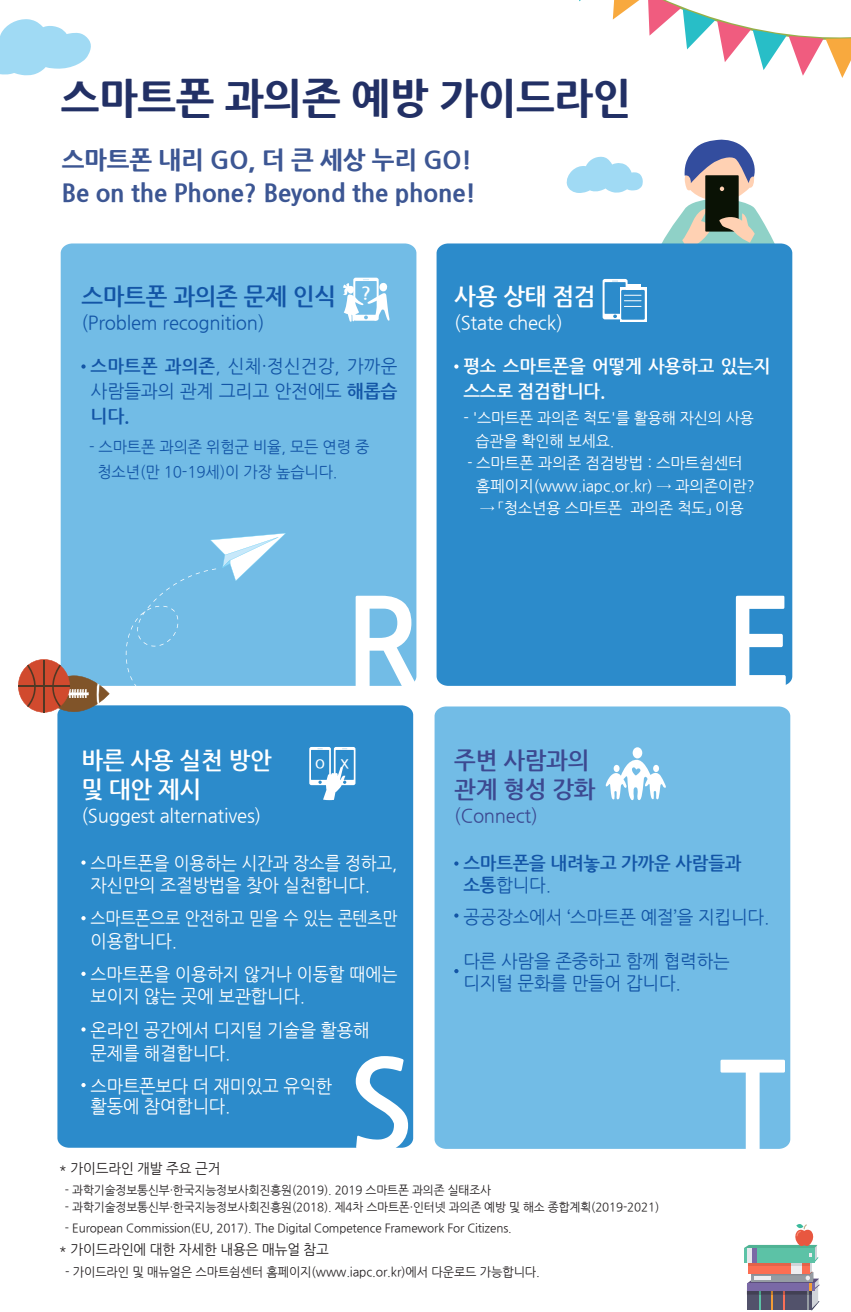
<style>
.page{position:relative;width:851px;height:1312px;background:#fff}
.page>*{position:absolute;margin:0;border:0;box-sizing:border-box;transform-origin:0 0}
.t1{font:700 122.5px "Nanum Gothic";color:#fff}
.t2{font:800 42.5px "Nanum Gothic";letter-spacing:-.01em;color:#223065}
.t3{font:800 25px "Nanum Gothic";letter-spacing:-.01em;color:#3c5693}
.t4{font:700 23.75px "Nanum Gothic";letter-spacing:-.01em;color:#fff}
.t5{font:700 23.75px "Nanum Gothic";letter-spacing:-.01em;color:#3c4991}
.t6{font:700 23.75px "Nanum Gothic";letter-spacing:-.01em;color:#1355a6}
.t7{font:19px "Nanum Gothic";letter-spacing:-.01em;color:#fff}
.t8{font:19px "Nanum Gothic";letter-spacing:-.01em;color:#1355a6}
.t9{font:19px "Nanum Gothic";letter-spacing:-.01em;color:#3c4991}
.t10{font:18.25px/25px "Nanum Gothic";letter-spacing:-.01em;color:#1355a6;text-align:justify}
.t11{font:700 18.25px/25px "Nanum Gothic";letter-spacing:-.005em;color:#fff}
.t12{font:700 18.25px "Nanum Gothic";letter-spacing:-.01em;color:#1355a6}
.t13{font:18px "Nanum Gothic";letter-spacing:-.01em;color:#fff}
.t14{font:18px/22.5px "Nanum Gothic";letter-spacing:-.01em;color:#fff;scale:.94 1}
.t15{font:18px/22.5px "Nanum Gothic";letter-spacing:-.01em;color:#fff;scale:.95 1}
.t16{font:18px/22.5px "Nanum Gothic";letter-spacing:-.01em;color:#fff;scale:.89 1}
.t17{font:700 18px "Nanum Gothic";color:#fff;scale:1.05 1}
.t18{font:15.75px "Nanum Gothic";letter-spacing:-.01em;color:#1355a6}
.t19{font:15.5px "Nanum Gothic";letter-spacing:-.01em;color:#fff}
.t20{font:15.5px "Nanum Gothic";letter-spacing:-.01em;color:#fff;scale:.89 1}
.t21{font:14px "Nanum Gothic";letter-spacing:-.01em;color:#231f20}
.t22{font:12.5px "Nanum Gothic";letter-spacing:-.01em;color:#231f20}
.t23{font:700 12.5px "Nanum Gothic";color:#fff}
.t24{font:12px "Nanum Gothic";letter-spacing:-.01em;color:#231f20}
.s1{font-weight:700}
.s2{font-size:15.5px}
</style>
<div class="page">
<svg style="left:662px;top:139px;width:113px;height:104px"></svg>
<div style="left:61px;top:243px;width:355px;height:442px;background:#72bce6"></div>
<div style="left:57px;top:705px;width:356px;height:442px;background:#2c8bcb"></div>
<div style="left:436px;top:243px;width:356px;height:442px;background:#2c8bcb"></div>
<div style="left:434px;top:706px;width:356px;height:442px;background:#72bce6"></div>
<svg style="left:81px;top:364px;width:5px;height:4px"></svg>
<svg style="left:81px;top:860px;width:5px;height:4px"></svg>
<svg style="left:454px;top:364px;width:4px;height:4px"></svg>
<svg style="left:454px;top:861px;width:4px;height:4px"></svg>
<svg style="left:454px;top:913px;width:4px;height:4px"></svg>
<svg style="left:454px;top:968px;width:4px;height:5px"></svg>
<svg style="left:81px;top:915px;width:5px;height:5px"></svg>
<svg style="left:81px;top:971px;width:5px;height:4px"></svg>
<svg style="left:81px;top:1027px;width:5px;height:4px"></svg>
<svg style="left:81px;top:1082px;width:5px;height:4px"></svg>
<svg style="left:579px;top:0;width:271px;height:78px"></svg>
<svg style="left:0;top:19px;width:91px;height:56px"></svg>
<svg style="left:566px;top:156px;width:76px;height:37px"></svg>
<svg style="left:18px;top:659px;width:91px;height:53px;background:#a5796f"></svg>
<svg style="left:126px;top:533px;width:160px;height:153px;background:#7ac0e7"></svg>
<svg style="left:744px;top:1224px;width:76px;height:85px"></svg>
<div style="left:632px;top:747px;width:10px;height:11px;background:#fff;border-radius:50%"></div>
<svg style="left:605px;top:759px;width:60px;height:41px"></svg>
<div style="left:602px;top:279px;width:25px;height:40px;background:#fff;border-radius:2px"></div>
<div style="left:604px;top:282px;width:21px;height:32px;background:#2c8bcb"></div>
<svg style="left:613px;top:314px;width:4px;height:4px"></svg>
<svg style="left:619px;top:287px;width:27px;height:35px"></svg>
<div style="left:621px;top:290px;width:23px;height:29px;background:#2c8bcb"></div>
<div style="left:625px;top:284px;width:15px;height:6px;background:#fff"></div>
<svg style="left:624px;top:295px;width:17px;height:12px"></svg>
<svg style="left:309px;top:746px;width:22px;height:39px"></svg>
<div style="left:311px;top:749px;width:18px;height:30px;background:#2c8bcb"></div>
<svg style="left:334px;top:746px;width:21px;height:39px"></svg>
<div style="left:335px;top:749px;width:19px;height:30px;background:#2c8bcb"></div>
<svg style="left:318px;top:766px;width:28px;height:34px"></svg>
<svg style="left:353px;top:277px;width:25px;height:43px"></svg>
<svg style="left:342px;top:280px;width:47px;height:42px"></svg>
<p class="t2" style="left:61px;top:75px;width:572px">스마트폰 과의존 예방 가이드라인</p>
<p class="t3" style="left:62px;top:147px;width:411px">스마트폰 내리 GO, 더 큰 세상 누리 GO!</p>
<p class="t3" style="left:62px;top:179px;width:415px">Be on the Phone? Beyond the phone!</p>
<p class="t6" style="left:81px;top:285px;width:256px">스마트폰 과의존 문제 인식</p>
<p class="t8" style="left:81px;top:314px;width:184px">(Problem recognition)</p>
<h3 class="t17" style="left:361px;top:284px;width:11px">?</h3>
<p class="t10" style="left:90px;top:353px;width:308px"><span class="s1">스마트폰 과의존</span>, 신체・정신건강, 가까운 사람들과의 관계 그리고 안전에도 <span class="s1">해롭습 니다.</span></p>
<p class="t18" style="left:89px;top:439px;width:282px"><span class="s2">-</span> 스마트폰 과의존 위험군 비율, 모든 연령 중</p>
<p class="t18" style="left:97px;top:464px;width:242px">청소년(만 10-19세)이 가장 높습니다.</p>
<p class="t4" style="left:81px;top:749px;width:192px">바른 사용 실천 방안</p>
<p class="t4" style="left:81px;top:777px;width:121px">및 대안 제시</p>
<p class="t7" style="left:81px;top:806px;width:181px">(Suggest alternatives)</p>
<p class="t1" style="left:344px;top:582px;width:78px">R</p>
<p class="t23" style="left:315px;top:757px;width:11px">O</p>
<p class="t23" style="left:340px;top:757px;width:10px">X</p>
<p class="t14" style="left:90px;top:851px;width:328px">스마트폰을 이용하는 시간과 장소를 정하고, 자신만의 조절방법을 찾아 실천합니다.</p>
<p class="t16" style="left:90px;top:907px;width:346px">스마트폰으로 안전하고 믿을 수 있는 콘텐츠만 이용합니다.</p>
<p class="t15" style="left:90px;top:962px;width:324px">스마트폰을 이용하지 않거나 이동할 때에는 보이지 않는 곳에 보관합니다.</p>
<p class="t13" style="left:90px;top:1020px;width:280px">온라인 공간에서 디지털 기술을 활용해</p>
<p class="t13" style="left:90px;top:1043px;width:141px">문제를 해결합니다.</p>
<p class="t13" style="left:90px;top:1077px;width:243px">스마트폰보다 더 재미있고 유익한</p>
<p class="t13" style="left:90px;top:1097px;width:141px">활동에 참여합니다.</p>
<p class="t1" style="left:347px;top:1044px;width:68px">S</p>
<p class="t4" style="left:454px;top:285px;width:143px">사용 상태 점검</p>
<p class="t7" style="left:454px;top:314px;width:110px">(State check)</p>
<p class="t11" style="left:463px;top:353px;width:308px">평소 스마트폰을 어떻게 사용하고 있는지 스스로 점검합니다.</p>
<p class="t19" style="left:463px;top:410px;width:292px">- '스마트폰 과의존 척도'를 활용해 자신의 사용</p>
<p class="t19" style="left:475px;top:433px;width:140px">습관을 확인해 보세요.</p>
<p class="t20" style="left:467px;top:455px;width:311px">- 스마트폰 과의존 점검방법 : 스마트쉼센터</p>
<p class="t19" style="left:476px;top:478px;width:280px">홈페이지(www.iapc.or.kr) → 과의존이란?</p>
<p class="t19" style="left:480px;top:500px;width:265px">→ 「청소년용 스마트폰 과의존 척도」 이용</p>
<p class="t5" style="left:454px;top:749px;width:136px">주변 사람과의</p>
<p class="t5" style="left:454px;top:777px;width:143px">관계 형성 강화</p>
<p class="t9" style="left:454px;top:806px;width:85px">(Connect)</p>
<p class="t1" style="left:723px;top:582px;width:72px">E</p>
<p class="t12" style="left:463px;top:853px;width:279px">스마트폰을 내려놓고 가까운 사람들과</p>
<p class="t10" style="left:463px;top:872px;width:89px"><span class="s1">소통</span>합니다.</p>
<p class="t10" style="left:463px;top:905px;width:307px">공공장소에서 ‘스마트폰 예절’을 지킵니다.</p>
<p class="t10" style="left:463px;top:948px;width:268px">다른 사람을 존중하고 함께 협력하는</p>
<p class="t10" style="left:463px;top:970px;width:219px">디지털 문화를 만들어 갑니다.</p>
<p class="t1" style="left:718px;top:1046px;width:68px">T</p>
<p class="t21" style="left:59px;top:1161px;width:163px">* 가이드라인 개발 주요 근거</p>
<p class="t24" style="left:65px;top:1183px;width:427px">- 과학기술정보통신부・한국지능정보사회진흥원(2019). 2019 스마트폰 과의존 실태조사</p>
<p class="t24" style="left:65px;top:1201px;width:595px">- 과학기술정보통신부・한국지능정보사회진흥원(2018). 제4차 스마트폰・인터넷 과의존 예방 및 해소 종합계획(2019-2021)</p>
<p class="t24" style="left:65px;top:1221px;width:448px">- European Commission(EU, 2017). The Digital Competence Framework For Citizens.</p>
<p class="t21" style="left:59px;top:1242px;width:272px">* 가이드라인에 대한 자세한 내용은 매뉴얼 참고</p>
<p class="t22" style="left:65px;top:1265px;width:476px">- 가이드라인 및 매뉴얼은 스마트쉼센터 홈페이지(www.iapc.or.kr)에서 다운로드 가능합니다.</p>
</div>
